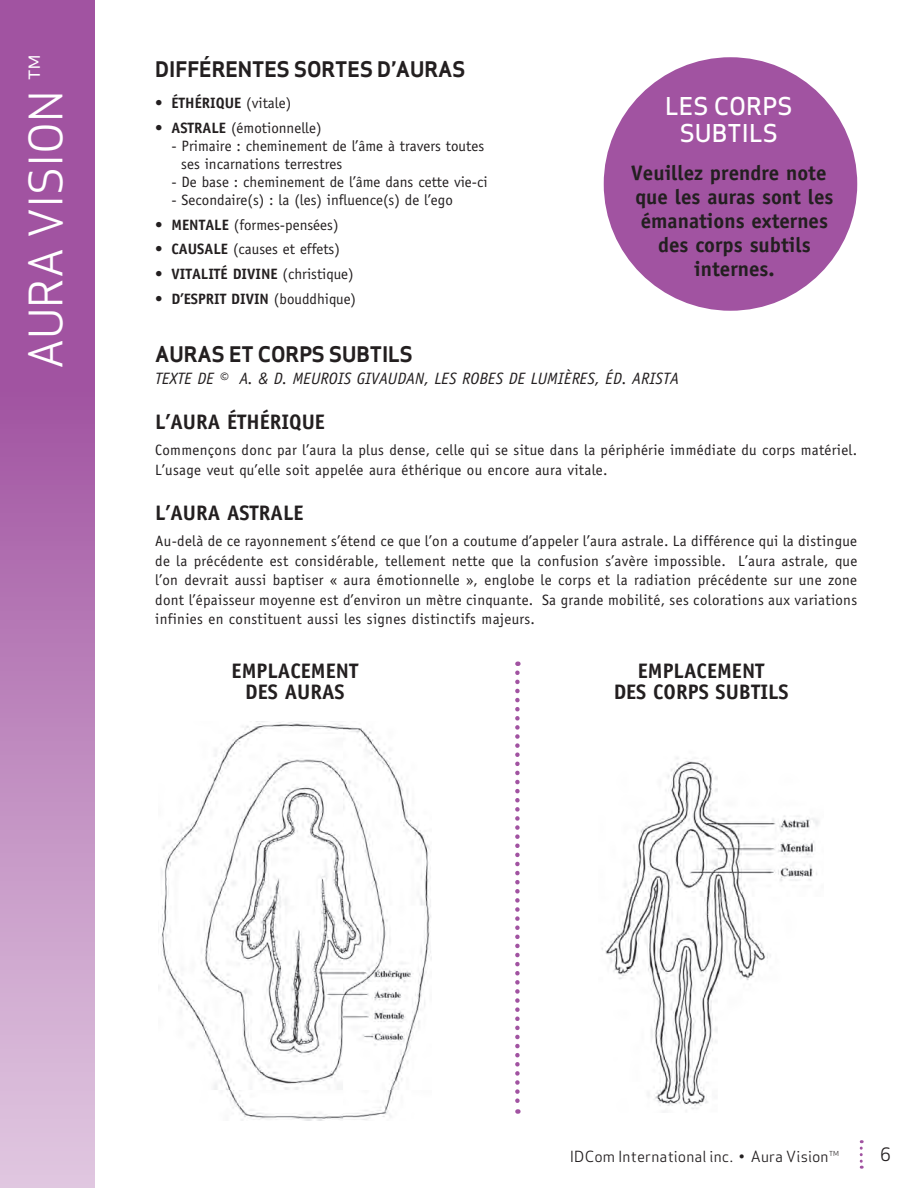
<style>
.page{position:relative;width:918px;height:1188px;background:#fff}
.page>*{position:absolute;margin:0;border:0;box-sizing:border-box;transform-origin:0 0}
.t1{font:45px "Apex Sans";color:#fff}
.t2{font:500 24px/27px "Apex Sans";color:#fff;text-align:center}
.t3{font:700 21px/24px "Officina Sans";color:#231f20;text-align:center}
.t4{font:700 21px "Apex Sans";color:#231f20}
.t5{font:18px "Apex Sans";color:#231f20}
.t6{font:italic 16.5px "Officina Sans";color:#231f20}
.t7{font:15px/19.5px "Officina Sans";letter-spacing:.02em;color:#231f20}
.t8{font:15px/18px "Officina Sans";color:#231f20}
.t9{font:700 15px "Officina Sans";color:#231f20}
.t10{font:15px "Apex Sans";letter-spacing:.01em;color:#231f20}
.t11{font:6.75px "Apex Sans";color:#231f20}
.s1{font-weight:400}
.s2{font-weight:700}
</style>
<div class="page">
<svg style="left:515px;top:673px;width:5px;height:441px"></svg>
<img style="left:160px;top:721px;width:271px;height:399px">
<img style="left:602px;top:757px;width:217px;height:352px">
<svg style="left:860px;top:1140px;width:3px;height:29px"></svg>
<svg style="left:0;top:0;width:94px;height:1188px;background:#b67bb6"></svg>
<div style="left:605px;top:58px;width:251px;height:252px;background:#a153a1;border-radius:50%"></div>
<p class="t1" style="left:9px;top:369px;width:317px;rotate:-90deg">AURA VISION ™</p>
<p class="t4" style="left:155px;top:55px;width:312px">DIFFÉRENTES SORTES D’AURAS</p>
<p class="t9" style="left:155px;top:94px;width:138px">• ÉTHÉRIQUE <span class="s1">(vitale)</span></p>
<p class="t8" style="left:155px;top:119px;width:168px"><span class="s2">• ASTRALE</span> (émotionnelle)</p>
<p class="t8" style="left:181px;top:137px;width:304px;text-indent:-10px">- Primaire : cheminement de l’âme à travers toutes ses incarnations terrestres</p>
<p class="t8" style="left:171px;top:173px;width:318px">- De base : cheminement de l’âme dans cette vie-ci</p>
<p class="t8" style="left:171px;top:191px;width:283px">- Secondaire(s) : la (les) influence(s) de l’ego</p>
<p class="t8" style="left:155px;top:215px;width:185px"><span class="s2">• MENTALE</span> (formes-pensées)</p>
<p class="t8" style="left:155px;top:240px;width:186px"><span class="s2">• CAUSALE</span> (causes et effets)</p>
<p class="t9" style="left:155px;top:265px;width:200px">• VITALITÉ DIVINE <span class="s1">(christique)</span></p>
<p class="t9" style="left:155px;top:289px;width:202px">• D’ESPRIT DIVIN <span class="s1">(bouddhique)</span></p>
<p class="t4" style="left:155px;top:340px;width:259px">AURAS ET CORPS SUBTILS</p>
<p class="t6" style="left:155px;top:369px;width:525px">TEXTE DE © A. &amp; D. MEUROIS GIVAUDAN, LES ROBES DE LUMIÈRES, ÉD. ARISTA</p>
<p class="t3" style="left:155px;top:410px;width:171px">L’AURA ÉTHÉRIQUE</p>
<p class="t7" style="left:155px;top:440px;width:704px">Commençons donc par l’aura la plus dense, celle qui se situe dans la périphérie immédiate du corps matériel.<br>L’usage veut qu’elle soit appelée aura éthérique ou encore aura vitale.</p>
<p class="t3" style="left:155px;top:500px;width:150px">L’AURA ASTRALE</p>
<p class="t7" style="left:155px;top:531px;width:704px;text-align:justify">Au-delà de ce rayonnement s’étend ce que l’on a coutume d’appeler l’aura astrale. La différence qui la distingue de la précédente est considérable, tellement nette que la confusion s’avère impossible. L’aura astrale, que l’on devrait aussi baptiser « aura émotionnelle », englobe le corps et la radiation précédente sur une zone dont l’épaisseur moyenne est d’environ un mètre cinquante. Sa grande mobilité, ses colorations aux variations infinies en constituent aussi les signes distinctifs majeurs.</p>
<p class="t3" style="left:232px;top:660px;width:128px;line-height:21px">EMPLACEMENT<br>DES AURAS</p>
<p class="t3" style="left:614px;top:660px;width:177px;line-height:21px">EMPLACEMENT<br>DES CORPS SUBTILS</p>
<p class="t2" style="left:665px;top:90px;width:129px">LES CORPS<br>SUBTILS</p>
<p class="t3" style="left:631px;top:160px;width:204px">Veuillez prendre note que les auras sont les émanations externes des corps subtils internes.</p>
<p class="t10" style="left:570px;top:1144px;width:260px">IDCom International inc. • Aura Vision</p>
<p class="t11" style="left:829px;top:1148px;width:12px">TM</p>
<p class="t5" style="left:880px;top:1139px;width:12px">6</p>
</div>
